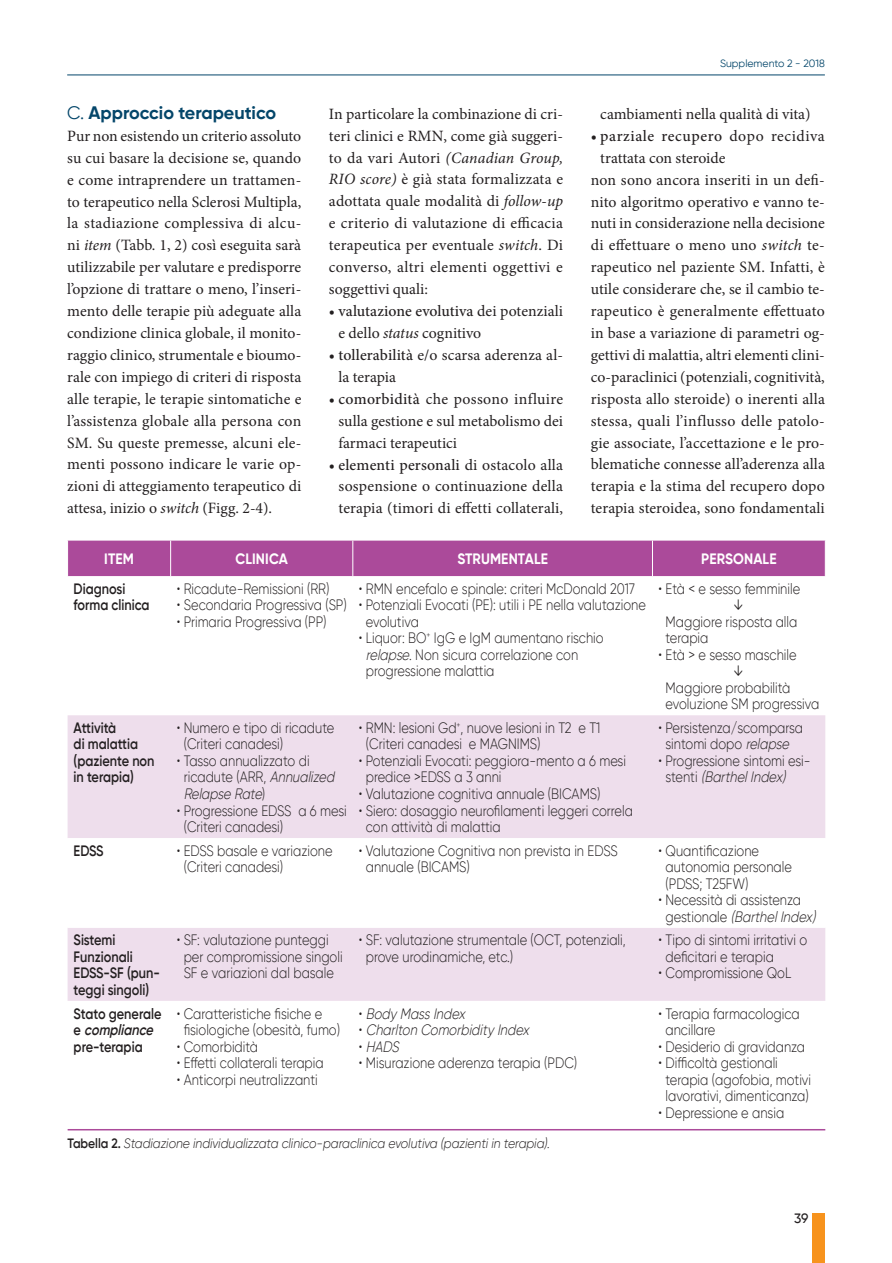
<style>
.page{position:relative;width:892px;height:1263px;background:#fff}
.page>*{position:absolute;margin:0;border:0;box-sizing:border-box;transform-origin:0 0}
._02-Livello_1{font:700 18px "Gilroy";color:#04466a}
._01-Testo{font:15.75px/21.9px "Minion Pro";letter-spacing:.005em;color:#231f20;text-align:justify}
.t1{font:300 15px/16.5px "Gilroy";color:#231f20;scale:.85 1}
.t2{font:600 15px/16.5px "Gilroy";color:#231f20;scale:.85 1}
.t3{font:italic 300 15px "Gilroy";color:#231f20;scale:.85 1}
.t4{font:700 15px "Gilroy";letter-spacing:.01em;color:#fff;scale:.91 1}
.t5{font:15px "Gilroy";color:#231f20;scale:.85 1}
.Testo_BASE_-_Bullet{font:italic 300 13.5px "Gilroy";letter-spacing:-.005em;color:#231f20;scale:.9 1}
.t6{font:500 13.5px "Gilroy";color:#231f20}
.t7{font:10.5px "Gilroy";color:#04466a}
.s1{font-weight:400}
.s2{font-style:italic}
.s3{font-weight:500}
.s4{font-style:normal}
.s5{font-weight:600;font-style:normal}
</style>
<div class="page">
<hr style="left:67px;top:75px;width:757px;height:1px;background:#04466a">
<div style="left:811px;top:1213px;width:13px;height:49px;background:#f7931d"></div>
<div style="left:68px;top:540px;width:756px;height:36px;background:#ab4a9a"></div>
<div style="left:68px;top:715px;width:756px;height:122px;background:#eedeec"></div>
<svg style="left:68px;top:837px;width:756px;height:164px"></svg>
<hr style="left:170px;top:540px;width:1px;height:36px;background:#fff">
<hr style="left:352px;top:540px;width:1px;height:36px;background:#fff">
<hr style="left:651px;top:540px;width:1px;height:36px;background:#fff">
<hr style="left:68px;top:1128px;width:756px;height:2px;background:#ab4a9a">
<p class="_02-Livello_1" style="left:67px;top:101px;width:210px"><span class="s1">C.</span> Approccio terapeutico</p>
<p class="_01-Testo" style="left:67px;top:125px;width:235px">Pur non esistendo un criterio assoluto su cui basare la decisione se, quando e come intraprendere un trattamen&shy;to terapeutico nella Sclerosi Multipla, la stadiazione complessiva di alcu&shy;ni <span class="s2">item</span> (Tabb. 1, 2) così eseguita sarà utilizzabile per valutare e predisporre l’opzione di trattare o meno, l’inseri&shy;mento delle terapie più adeguate alla condizione clinica globale, il monito&shy;raggio clinico, strumentale e bioumo&shy;rale con impiego di criteri di risposta alle terapie, le terapie sintomatiche e l’assistenza globale alla persona con SM. Su queste premesse, alcuni ele&shy;menti possono indicare le varie op&shy;zioni di atteggiamento terapeutico di attesa, inizio o <span class="s2">switch</span> (Figg. 2-4).</p>
<p class="_01-Testo" style="left:329px;top:103px;width:235px">In particolare la combinazione di cri&shy;teri clinici e RMN, come già suggeri&shy;to da vari Autori <span class="s2">(Canadian Group, RIO score)</span> è già stata formalizzata e adottata quale modalità di <span class="s2">follow-up </span>e criterio di valutazione di efficacia terapeutica per eventuale <span class="s2">switch</span>. Di converso, altri elementi oggettivi e soggettivi quali:</p>
<p class="_01-Testo" style="left:338px;top:300px;width:226px;text-indent:-10px">• <span class="s3">valutazione evolutiva</span> dei potenziali e dello <span class="s2">status</span> cognitivo</p>
<p class="_01-Testo" style="left:338px;top:344px;width:226px;text-indent:-10px">• <span class="s3">tollerabilità</span> e/o scarsa aderenza al&shy;la terapia</p>
<p class="_01-Testo" style="left:338px;top:388px;width:226px;text-indent:-10px">• <span class="s3">comorbidità</span> che possono influire sulla gestione e sul metabolismo dei farmaci terapeutici</p>
<p class="_01-Testo" style="left:338px;top:453px;width:226px;text-indent:-10px">• <span class="s3">elementi personali</span> di ostacolo alla sospensione o continuazione della terapia (timori di effetti collaterali,</p>
<p class="t7" style="left:719px;top:57px;width:106px">Supplemento 2 - 2018</p>
<p class="_01-Testo" style="left:600px;top:103px;width:212px">cambiamenti nella qualità di vita)</p>
<p class="_01-Testo" style="left:600px;top:125px;width:226px;text-indent:-10px">• <span class="s3">parziale recupero</span> dopo recidiva trattata con steroide</p>
<p class="_01-Testo" style="left:590px;top:169px;width:235px">non sono ancora inseriti in un defi&shy;nito algoritmo operativo e vanno te&shy;nuti in considerazione nella decisione di effettuare o meno uno <span class="s2">switch</span> te&shy;rapeutico nel paziente SM. Infatti, è utile considerare che, se il cambio te&shy;rapeutico è generalmente effettuato in base a variazione di parametri og&shy;gettivi di malattia, altri elementi clini&shy;co-paraclinici (potenziali, cognitività, risposta allo steroide) o inerenti alla stessa, quali l’influsso delle patolo&shy;gie associate, l’accettazione e le pro&shy;blematiche connesse all’aderenza alla terapia e la stima del recupero dopo terapia steroidea, sono fondamentali</p>
<p class="t4" style="left:104px;top:549px;width:34px">ITEM</p>
<p class="t4" style="left:235px;top:549px;width:59px">CLINICA</p>
<p class="t4" style="left:457px;top:549px;width:101px">STRUMENTALE</p>
<p class="t4" style="left:700px;top:549px;width:84px">PERSONALE</p>
<p class="t2" style="left:74px;top:580px;width:62px">Diagnosi</p>
<p class="t2" style="left:74px;top:596px;width:91px">forma clinica</p>
<p class="t1" style="left:177px;top:580px;width:181px">• Ricadute-Remissioni (RR)</p>
<p class="t1" style="left:177px;top:596px;width:201px">• Secondaria Progressiva (SP)</p>
<p class="t1" style="left:177px;top:613px;width:178px">• Primaria Progressiva (PP)</p>
<p class="t1" style="left:358px;top:580px;width:326px">• RMN encefalo e spinale: criteri McDonald 2017</p>
<p class="t1" style="left:365px;top:596px;width:331px;text-indent:-7px">• Potenziali Evocati (PE): utili i PE nella valutazione evolutiva</p>
<p class="t1" style="left:365px;top:629px;width:281px;text-indent:-7px">• Liquor: BO<sup>+</sup> IgG e IgM aumentano rischio <span class="s2">relapse</span>. Non sicura correlazione con progressione malattia</p>
<p class="t1" style="left:658px;top:580px;width:168px">• Età &lt; e sesso femminile</p>
<p class="t5" style="left:733px;top:595px;width:12px">↓</p>
<p class="t1" style="left:665px;top:613px;width:156px">Maggiore risposta alla</p>
<p class="t1" style="left:665px;top:629px;width:52px">terapia</p>
<p class="t1" style="left:658px;top:646px;width:164px">• Età &gt; e sesso maschile</p>
<p class="t5" style="left:733px;top:661px;width:12px">↓</p>
<p class="t1" style="left:665px;top:679px;width:148px">Maggiore probabilità</p>
<p class="t1" style="left:665px;top:695px;width:182px">evoluzione SM progressiva</p>
<p class="t2" style="left:74px;top:719px;width:52px">Attività</p>
<p class="t2" style="left:74px;top:735px;width:97px">di malattia (paziente non in terapia)</p>
<p class="t1" style="left:183px;top:719px;width:179px;text-indent:-7px">• Numero e tipo di ricadute (Criteri canadesi)</p>
<p class="t1" style="left:183px;top:752px;width:182px;text-indent:-7px">• Tasso annualizzato di ricadute (ARR, <span class="s2">Annualized<br>Relapse Rate</span>)</p>
<p class="t1" style="left:183px;top:801px;width:193px;text-indent:-7px">• Progressione EDSS a 6 mesi (Criteri canadesi)</p>
<p class="t1" style="left:365px;top:719px;width:277px;text-indent:-7px">• RMN: lesioni Gd<sup>+</sup>, nuove lesioni in T2 e T1 (Criteri canadesi e MAGNIMS)</p>
<p class="t1" style="left:365px;top:752px;width:307px;text-indent:-7px">• Potenziali Evocati: peggiora-mento a 6 mesi predice &gt;EDSS a 3 anni</p>
<p class="t1" style="left:358px;top:785px;width:285px">• Valutazione cognitiva annuale (BICAMS)</p>
<p class="t1" style="left:365px;top:801px;width:315px;text-indent:-7px">• Siero: dosaggio neurofilamenti leggeri correla con attività di malattia</p>
<p class="t1" style="left:658px;top:719px;width:171px;text-align:center">• Persistenza/scomparsa sintomi dopo <span class="s2">relapse</span></p>
<p class="t1" style="left:665px;top:752px;width:172px;text-indent:-7px">• Progressione sintomi esi&shy;s t e n t i <span class="s2">(BarthelIndex)</span></p>
<p class="t2" style="left:74px;top:841px;width:37px">EDSS</p>
<p class="t1" style="left:183px;top:841px;width:177px;text-indent:-7px">• EDSS basale e variazione (Criteri canadesi)</p>
<p class="t1" style="left:365px;top:841px;width:297px;text-indent:-7px">• Valutazione Cognitiva non prevista in EDSS annuale (BICAMS)</p>
<p class="t1" style="left:665px;top:841px;width:150px;text-indent:-7px">• Quantificazione autonomia personale (PDSS; T25FW)</p>
<p class="t1" style="left:665px;top:891px;width:182px;text-indent:-7px">• Necessità di assistenza<br>g e s t i o n a l e <span class="s2">(BarthelIndex)</span></p>
<p class="t2" style="left:74px;top:931px;width:51px">Sistemi</p>
<p class="t2" style="left:74px;top:948px;width:103px">Funzionali<br>EDSS-SF (pun&shy;teggi singoli)</p>
<p class="t1" style="left:183px;top:931px;width:188px;text-indent:-7px">• SF: valutazione punteggi per compromissione singoli<br>SF e variazioni dal basale</p>
<p class="t1" style="left:365px;top:931px;width:307px;text-indent:-7px">• SF: valutazione strumentale (OCT, potenziali, prove urodinamiche, etc.)</p>
<p class="t1" style="left:665px;top:931px;width:168px;text-indent:-7px">• Tipo di sintomi irritativi o deficitari e terapia</p>
<p class="t1" style="left:658px;top:964px;width:158px">• Compromissione QoL</p>
<p class="t2" style="left:74px;top:1004px;width:105px">Stato generale e <span class="s2">compliance </span>pre-terapia</p>
<p class="t1" style="left:183px;top:1004px;width:185px;text-indent:-7px">• Caratteristiche fisiche e fisiologiche (obesità, fumo)</p>
<p class="t1" style="left:177px;top:1037px;width:97px">• Comorbidità</p>
<p class="t1" style="left:177px;top:1054px;width:174px">• Effetti collaterali terapia</p>
<p class="t1" style="left:177px;top:1070px;width:167px">• Anticorpi neutralizzanti</p>
<p class="t3" style="left:358px;top:1003px;width:130px"><span class="s4">•</span> Body MassIndex</p>
<p class="t3" style="left:358px;top:1020px;width:206px"><span class="s4">•</span> Charlton Comorbidity Index</p>
<p class="t3" style="left:358px;top:1036px;width:53px"><span class="s4">•</span> HADS</p>
<p class="t1" style="left:358px;top:1054px;width:258px">• Misurazione aderenza terapia (PDC)</p>
<p class="Testo_BASE_-_Bullet" style="left:68px;top:1134px;width:537px"><span class="s5">Tabella 2.</span> Stadiazione individualizzata clinico-paraclinica evolutiva (pazienti in terapia).</p>
<p class="t1" style="left:665px;top:1004px;width:159px;text-indent:-7px">• Terapia farmacologica ancillare</p>
<p class="t1" style="left:658px;top:1037px;width:174px">• Desiderio di gravidanza</p>
<p class="t1" style="left:665px;top:1054px;width:173px;text-indent:-7px">• Difficoltà gestionali terapia (agofobia, motivi lavorativi, dimenticanza)</p>
<p class="t1" style="left:658px;top:1103px;width:149px">• Depressione e ansia</p>
<p class="t6" style="left:793px;top:1209px;width:16px">39</p>
</div>
